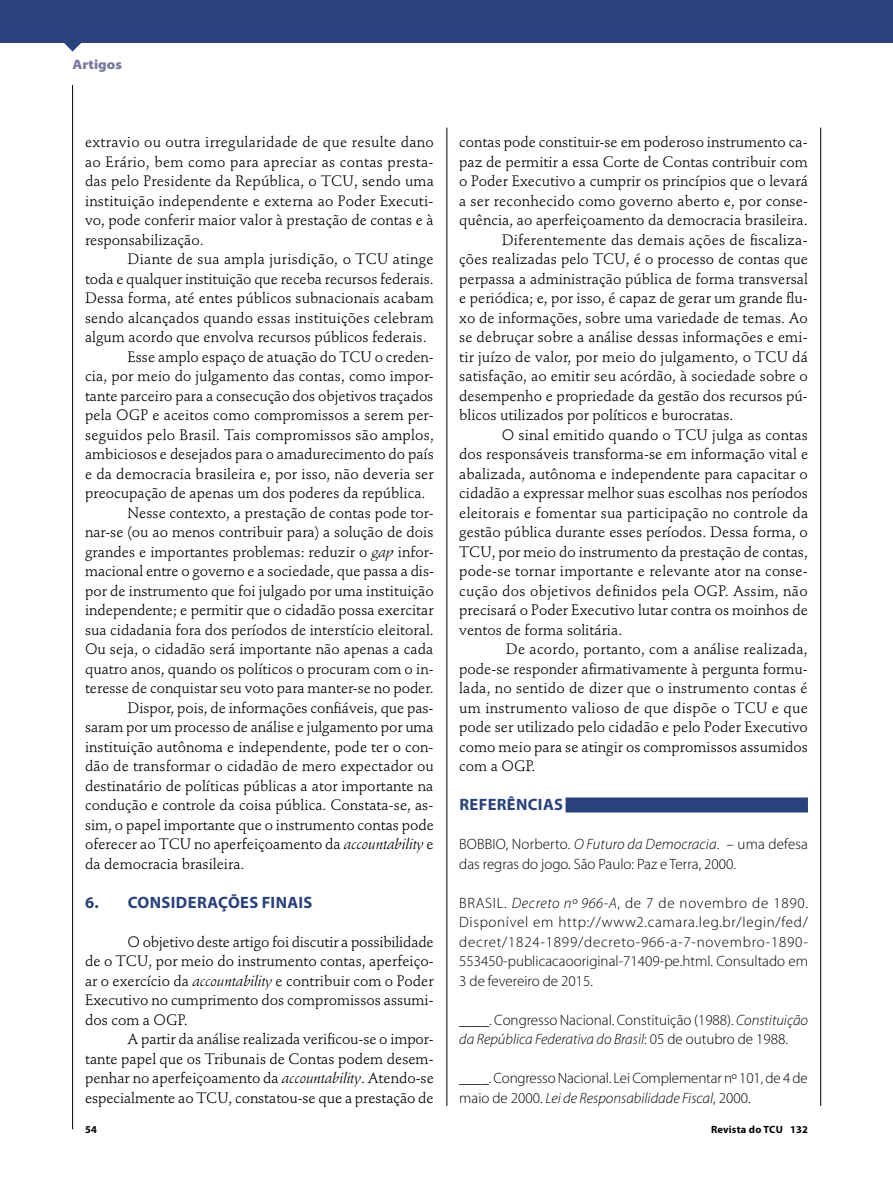
<style>
.page{position:relative;width:893px;height:1191px;background:#fff}
.page>*{position:absolute;margin:0;border:0;box-sizing:border-box;transform-origin:0 0}
.t1{font:700 16.5px "Myriad Pro";letter-spacing:.02em;color:#29417c}
.t2{font:15px/19.5px "Stempel Schneidler Std";color:#000;text-align:justify}
.t3{font:300 15px/19.5px "Myriad Pro";color:#000}
.t4{font:15px "Stempel Schneidler Std";letter-spacing:.02em;color:#000}
.t5{font:900 semi-expanded 13.5px "Myriad Pro";color:#7878a1}
.t6{font:700 10.5px "Myriad Pro";letter-spacing:.02em;color:#000}
.s1{font-style:italic}
</style>
<div class="page">
<svg style="left:64px;top:43px;width:17px;height:9px"></svg>
<div style="left:0;top:0;width:893px;height:43px;background:#29417c"></div>
<hr style="left:72px;top:85px;width:1px;height:1044px;background:#000">
<hr style="left:446px;top:128px;width:1px;height:978px;background:#000">
<hr style="left:820px;top:128px;width:1px;height:978px;background:#000">
<div style="left:566px;top:797px;width:242px;height:15px;background:#29417c"></div>
<p class="t5" style="left:73px;top:57px;width:51px">Artigos</p>
<p class="t2" style="left:85px;top:132px;width:350px">extravio ou outra irregularidade de que resulte dano ao Erário, bem como para apreciar as contas presta&shy;das pelo Presidente da República, o TCU, sendo uma instituição independente e externa ao Poder Executi&shy;vo, pode conferir maior valor à prestação de contas e à responsabilização.</p>
<p class="t4" style="left:128px;top:250px;width:308px">Diante de sua ampla jurisdição, o TCU atinge</p>
<p class="t2" style="left:85px;top:269px;width:350px">toda e qualquer instituição que receba recursos federais.</p>
<p class="t2" style="left:85px;top:288px;width:350px">Dessa forma, até entes públicos subnacionais acabam</p>
<p class="t2" style="left:85px;top:308px;width:350px">sendo alcançados quando essas instituições celebram</p>
<p class="t2" style="left:85px;top:327px;width:343px">algum acordo que envolva recursos públicos federais.</p>
<p class="t2" style="left:128px;top:347px;width:308px">Esse amplo espaço de atuação do TCU o creden-</p>
<p class="t2" style="left:85px;top:366px;width:350px">cia, por meio do julgamento das contas, como impor-</p>
<p class="t2" style="left:85px;top:386px;width:350px">tante parceiro para a consecução dos objetivos traçados</p>
<p class="t2" style="left:85px;top:405px;width:350px">pela OGP e aceitos como compromissos a serem per-</p>
<p class="t2" style="left:85px;top:425px;width:350px">seguidos pelo Brasil. Tais compromissos são amplos,</p>
<p class="t2" style="left:85px;top:444px;width:350px">ambiciosos e desejados para o amadurecimento do país</p>
<p class="t2" style="left:85px;top:464px;width:350px">e da democracia brasileira e, por isso, não deveria ser</p>
<p class="t2" style="left:85px;top:483px;width:342px">preocupação de apenas um dos poderes da república.</p>
<p class="t2" style="left:128px;top:503px;width:308px">Nesse contexto, a prestação de contas pode tor-</p>
<p class="t2" style="left:85px;top:522px;width:350px">nar-se (ou ao menos contribuir para) a solução de dois</p>
<p class="t2" style="left:85px;top:542px;width:350px">grandes e importantes problemas: reduzir o <span class="s1">gap</span> infor-</p>
<p class="t2" style="left:85px;top:561px;width:350px">macional entre o governo e a sociedade, que passa a dis-</p>
<p class="t2" style="left:85px;top:581px;width:350px">por de instrumento que foi julgado por uma instituição</p>
<p class="t2" style="left:85px;top:600px;width:350px">independente; e permitir que o cidadão possa exercitar</p>
<p class="t2" style="left:85px;top:620px;width:350px">sua cidadania fora dos períodos de interstício eleitoral.</p>
<p class="t2" style="left:85px;top:639px;width:350px">Ou seja, o cidadão será importante não apenas a cada</p>
<p class="t2" style="left:85px;top:659px;width:350px">quatro anos, quando os políticos o procuram com o in-</p>
<p class="t2" style="left:85px;top:678px;width:350px">teresse de conquistar seu voto para manter-se no poder.</p>
<p class="t2" style="left:128px;top:698px;width:308px">Dispor, pois, de informações confiáveis, que pas-</p>
<p class="t2" style="left:85px;top:717px;width:350px">saram por um processo de análise e julgamento por uma</p>
<p class="t2" style="left:85px;top:737px;width:350px">instituição autônoma e independente, pode ter o con-</p>
<p class="t2" style="left:85px;top:756px;width:350px">dão de transformar o cidadão de mero expectador ou</p>
<p class="t2" style="left:85px;top:776px;width:350px">destinatário de políticas públicas a ator importante na</p>
<p class="t2" style="left:85px;top:795px;width:350px">condução e controle da coisa pública. Constata-se, as-</p>
<p class="t2" style="left:85px;top:815px;width:350px">sim, o papel importante que o instrumento contas pode</p>
<p class="t2" style="left:85px;top:834px;width:350px">oferecer ao TCU no aperfeiçoamento da <span class="s1">accountability</span> e</p>
<p class="t2" style="left:85px;top:854px;width:161px">da democracia brasileira.</p>
<p class="t1" style="left:85px;top:891px;width:229px">6. CONSIDERAÇÕES FINAIS</p>
<p class="t2" style="left:85px;top:932px;width:350px;text-indent:43px">O objetivo deste artigo foi discutir a possibilidade de o TCU, por meio do instrumento contas, aperfeiço&shy;ar o exercício da <span class="s1">accountability</span> e contribuir com o Poder Executivo no cumprimento dos compromissos assumi&shy;dos com a OGP.</p>
<p class="t2" style="left:85px;top:1029px;width:350px;text-indent:43px">A partir da análise realizada verificou-se o impor&shy;tante papel que os Tribunais de Contas podem desem&shy;penhar no aperfeiçoamento da <span class="s1">accountability</span>. Atendo-se especialmente ao TCU, constatou-se que a prestação de</p>
<p class="t2" style="left:459px;top:132px;width:350px">contas pode constituir-se em poderoso instrumento ca-</p>
<p class="t2" style="left:459px;top:152px;width:350px">paz de permitir a essa Corte de Contas contribuir com</p>
<p class="t2" style="left:459px;top:171px;width:350px">o Poder Executivo a cumprir os princípios que o levará</p>
<p class="t2" style="left:459px;top:191px;width:350px">a ser reconhecido como governo aberto e, por conse-</p>
<p class="t2" style="left:459px;top:210px;width:350px">quência, ao aperfeiçoamento da democracia brasileira.</p>
<p class="t2" style="left:502px;top:230px;width:307px">Diferentemente das demais ações de fiscaliza-</p>
<p class="t2" style="left:459px;top:249px;width:350px">ções realizadas pelo TCU, é o processo de contas que</p>
<p class="t2" style="left:459px;top:269px;width:350px">perpassa a administração pública de forma transversal</p>
<p class="t2" style="left:459px;top:288px;width:350px">e periódica; e, por isso, é capaz de gerar um grande flu-</p>
<p class="t2" style="left:459px;top:308px;width:350px">xo de informações, sobre uma variedade de temas. Ao</p>
<p class="t2" style="left:459px;top:327px;width:350px">se debruçar sobre a análise dessas informações e emi-</p>
<p class="t2" style="left:459px;top:347px;width:350px">tir juízo de valor, por meio do julgamento, o TCU dá</p>
<p class="t2" style="left:459px;top:366px;width:350px">satisfação, ao emitir seu acórdão, à sociedade sobre o</p>
<p class="t2" style="left:459px;top:386px;width:350px">desempenho e propriedade da gestão dos recursos pú-</p>
<p class="t2" style="left:459px;top:405px;width:276px">blicos utilizados por políticos e burocratas.</p>
<p class="t2" style="left:502px;top:425px;width:308px">O sinal emitido quando o TCU julga as contas</p>
<p class="t2" style="left:459px;top:444px;width:350px">dos responsáveis transforma-se em informação vital e</p>
<p class="t2" style="left:459px;top:464px;width:350px">abalizada, autônoma e independente para capacitar o</p>
<p class="t2" style="left:459px;top:483px;width:350px">cidadão a expressar melhor suas escolhas nos períodos</p>
<p class="t2" style="left:459px;top:503px;width:350px">eleitorais e fomentar sua participação no controle da</p>
<p class="t2" style="left:459px;top:522px;width:350px">gestão pública durante esses períodos. Dessa forma, o</p>
<p class="t2" style="left:459px;top:542px;width:350px">TCU, por meio do instrumento da prestação de contas,</p>
<p class="t2" style="left:459px;top:561px;width:350px">pode-se tornar importante e relevante ator na conse-</p>
<p class="t4" style="left:459px;top:582px;width:350px">cução dos objetivos definidos pela OGP. Assim, não</p>
<p class="t2" style="left:459px;top:600px;width:350px">precisará o Poder Executivo lutar contra os moinhos de</p>
<p class="t2" style="left:459px;top:620px;width:165px">ventos de forma solitária.</p>
<p class="t2" style="left:506px;top:639px;width:303px">De acordo, portanto, com a análise realizada,</p>
<p class="t2" style="left:459px;top:659px;width:350px">pode-se responder afirmativamente à pergunta formu-</p>
<p class="t2" style="left:459px;top:678px;width:350px">lada, no sentido de dizer que o instrumento contas é</p>
<p class="t4" style="left:459px;top:699px;width:350px">um instrumento valioso de que dispõe o TCU e que</p>
<p class="t2" style="left:459px;top:717px;width:350px">pode ser utilizado pelo cidadão e pelo Poder Executivo</p>
<p class="t2" style="left:459px;top:737px;width:350px">como meio para se atingir os compromissos assumidos</p>
<p class="t2" style="left:459px;top:756px;width:78px">com a OGP.</p>
<p class="t1" style="left:459px;top:794px;width:105px">REFERÊNCIAS</p>
<p class="t3" style="left:459px;top:835px;width:350px">BOBBIO, Norberto. <span class="s1">O Futuro da Democracia</span>. – uma defesa das regras do jogo. São Paulo: Paz e Terra, 2000.</p>
<p class="t3" style="left:459px;top:893px;width:350px;text-align:justify">BRASIL. <span class="s1">Decreto nº 966-A</span>, de 7 de novembro de 1890.<br>Disponível em http://www2.camara.leg.br/legin/fed/ decret/1824-1899/decreto-966-a-7-novembro-1890- 553450-publicacaooriginal-71409-pe.html. Consultado em 3 de fevereiro de 2015.</p>
<p class="t3" style="left:459px;top:1010px;width:350px">____. Congresso Nacional. Constituição (1988). <span class="s1">Constituição da República Federativa do Brasil</span>: 05 de outubro de 1988.</p>
<p class="t3" style="left:459px;top:1069px;width:350px">____. Congresso Nacional. Lei Complementar nº 101, de 4 de maio de 2000. <span class="s1">Lei de Responsabilidade Fiscal</span>, 2000.</p>
<p class="t6" style="left:85px;top:1122px;width:13px">54</p>
<p class="t6" style="left:711px;top:1122px;width:98px">Revista do TCU 132</p>
</div>
